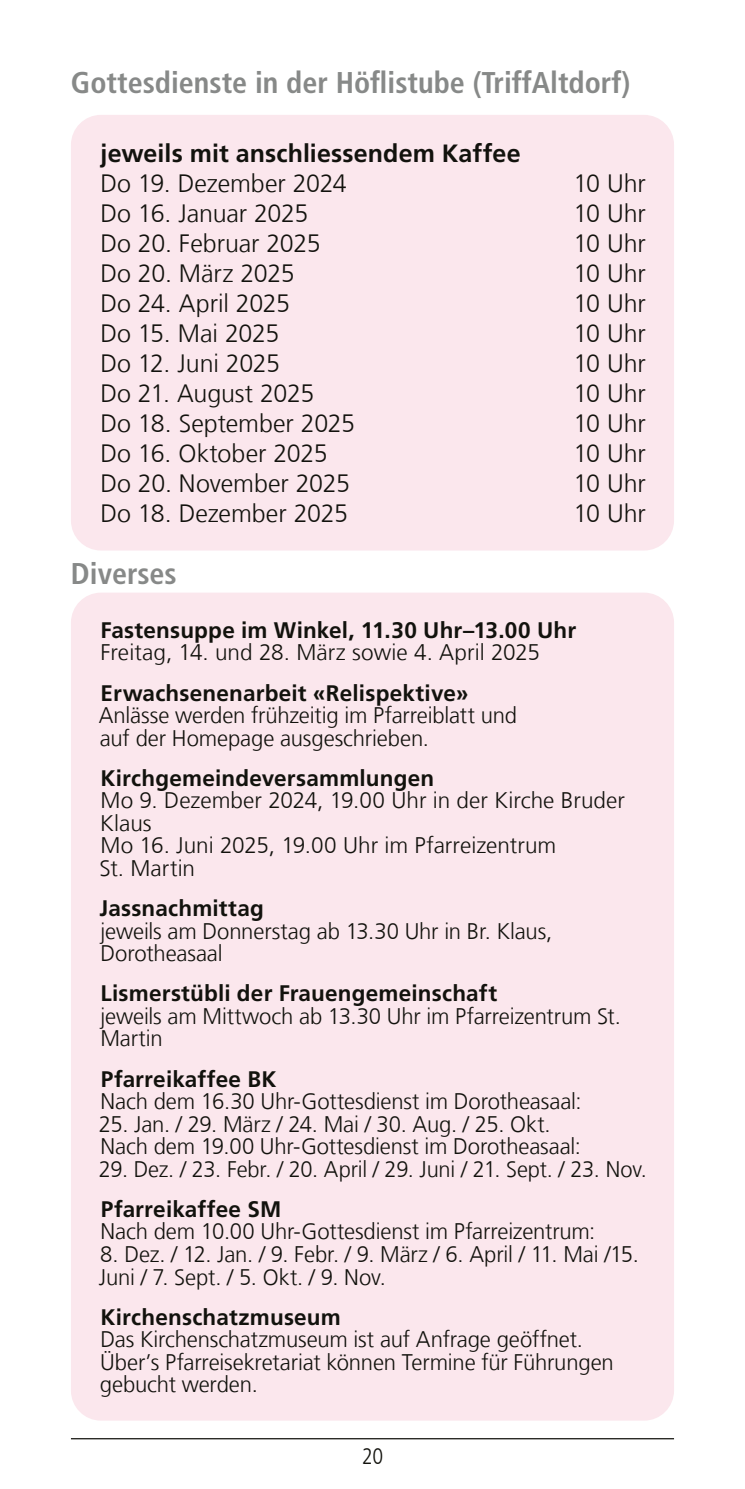
<style>
.page{position:relative;width:745px;height:1489px;background:#fff}
.page>*{position:absolute;margin:0;border:0;box-sizing:border-box;transform-origin:0 0}
.t1{font:700 condensed 30px "Frutiger LT Com";color:#878988}
.t2{font:300 25px "Frutiger LT Com";letter-spacing:-.01em;color:#12120d}
.t3{font:700 25px "Frutiger LT Com";letter-spacing:.005em;color:#12120d}
.t4{font:300 22.5px/22.5px "Frutiger LT Com";letter-spacing:-.005em;color:#12120d}
.t5{font:700 22.5px "Frutiger LT Com";letter-spacing:.01em;color:#12120d}
.t6{font:300 condensed 22.5px "Frutiger LT Com";color:#12120d}
</style>
<div class="page">
<hr style="left:71px;top:1437px;width:602px;height:2px;background:#12120d">
<div style="left:71px;top:592px;width:602px;height:828px;background:#fbe7ed;border-radius:30px"></div>
<div style="left:71px;top:115px;width:602px;height:435px;background:#fbe7ed;border-radius:30px"></div>
<h1 class="t1" style="left:71px;top:65px;width:560px">Gottesdienste in der Höflistube (TriffAltdorf)</h1>
<p class="t3" style="left:101px;top:139px;width:421px">jeweils mit anschliessendem Kaffee</p>
<p class="t2" style="left:100px;top:169px;width:248px">Do 19. Dezember 2024</p>
<p class="t2" style="left:573px;top:169px;width:74px">10 Uhr</p>
<p class="t2" style="left:100px;top:199px;width:209px">Do 16. Januar 2025</p>
<p class="t2" style="left:573px;top:199px;width:74px">10 Uhr</p>
<p class="t2" style="left:100px;top:229px;width:222px">Do 20. Februar 2025</p>
<p class="t2" style="left:573px;top:229px;width:74px">10 Uhr</p>
<p class="t2" style="left:100px;top:259px;width:196px">Do 20. März 2025</p>
<p class="t2" style="left:573px;top:259px;width:74px">10 Uhr</p>
<p class="t2" style="left:100px;top:289px;width:191px">Do 24. April 2025</p>
<p class="t2" style="left:573px;top:289px;width:74px">10 Uhr</p>
<p class="t2" style="left:100px;top:319px;width:180px">Do 15. Mai 2025</p>
<p class="t2" style="left:573px;top:319px;width:74px">10 Uhr</p>
<p class="t2" style="left:100px;top:349px;width:181px">Do 12. Juni 2025</p>
<p class="t2" style="left:573px;top:349px;width:74px">10 Uhr</p>
<p class="t2" style="left:100px;top:379px;width:215px">Do 21. August 2025</p>
<p class="t2" style="left:573px;top:379px;width:74px">10 Uhr</p>
<p class="t2" style="left:100px;top:409px;width:256px">Do 18. September 2025</p>
<p class="t2" style="left:573px;top:409px;width:74px">10 Uhr</p>
<p class="t2" style="left:100px;top:439px;width:229px">Do 16. Oktober 2025</p>
<p class="t2" style="left:573px;top:439px;width:74px">10 Uhr</p>
<p class="t2" style="left:100px;top:469px;width:251px">Do 20. November 2025</p>
<p class="t2" style="left:573px;top:469px;width:74px">10 Uhr</p>
<p class="t2" style="left:100px;top:499px;width:249px">Do 18. Dezember 2025</p>
<p class="t2" style="left:573px;top:499px;width:74px">10 Uhr</p>
<h1 class="t1" style="left:71px;top:556px;width:107px">Diverses</h1>
<p class="t5" style="left:100px;top:616px;width:477px">Fastensuppe im Winkel, 11.30 Uhr–13.00 Uhr</p>
<p class="t4" style="left:100px;top:641px;width:441px">Freitag, 14. und 28. März sowie 4. April 2025</p>
<p class="t5" style="left:100px;top:679px;width:369px">Erwachsenenarbeit «Relispektive»</p>
<p class="t4" style="left:99px;top:704px;width:419px">Anlässe werden frühzeitig im Pfarreiblatt und auf der Homepage ausgeschrieben.</p>
<p class="t5" style="left:100px;top:764px;width:335px">Kirchgemeindeversammlungen</p>
<p class="t4" style="left:100px;top:789px;width:526px">Mo 9. Dezember 2024, 19.00 Uhr in der Kirche Bruder<br>Klaus<br>Mo 16. Juni 2025, 19.00 Uhr im Pfarreizentrum<br>St. Martin</p>
<p class="t5" style="left:99px;top:895px;width:166px">Jassnachmittag</p>
<p class="t4" style="left:100px;top:919px;width:453px">jeweils am Donnerstag ab 13.30 Uhr in Br. Klaus,<br>Dorotheasaal</p>
<p class="t5" style="left:100px;top:980px;width:398px">Lismerstübli der Frauengemeinschaft</p>
<p class="t4" style="left:100px;top:1005px;width:521px">jeweils am Mittwoch ab 13.30 Uhr im Pfarreizentrum St.<br>Martin</p>
<p class="t5" style="left:101px;top:1065px;width:177px">Pfarreikaffee BK</p>
<p class="t4" style="left:100px;top:1090px;width:482px">Nach dem 16.30 Uhr-Gottesdienst im Dorotheasaal:</p>
<p class="t4" style="left:99px;top:1112px;width:483px">25. Jan. / 29. März / 24. Mai / 30. Aug. / 25. Okt.<br>Nach dem 19.00 Uhr-Gottesdienst im Dorotheasaal:</p>
<p class="t4" style="left:99px;top:1157px;width:549px">29. Dez. / 23. Febr. / 20. April / 29. Juni / 21. Sept. / 23. Nov.</p>
<p class="t5" style="left:101px;top:1195px;width:182px">Pfarreikaffee SM</p>
<p class="t4" style="left:100px;top:1220px;width:496px">Nach dem 10.00 Uhr-Gottesdienst im Pfarreizentrum:</p>
<p class="t4" style="left:99px;top:1242px;width:541px">8. Dez. / 12. Jan. / 9. Febr. / 9. März / 6. April / 11. Mai /15.<br>Juni / 7. Sept. / 5. Okt. / 9. Nov.</p>
<p class="t5" style="left:100px;top:1303px;width:242px">Kirchenschatzmuseum</p>
<p class="t4" style="left:100px;top:1328px;width:515px">Das Kirchenschatzmuseum ist auf Anfrage geöffnet.<br>Über’s Pfarreisekretariat können Termine für Führungen gebucht werden.</p>
<p class="t6" style="left:361px;top:1443px;width:23px">20</p>
</div>
